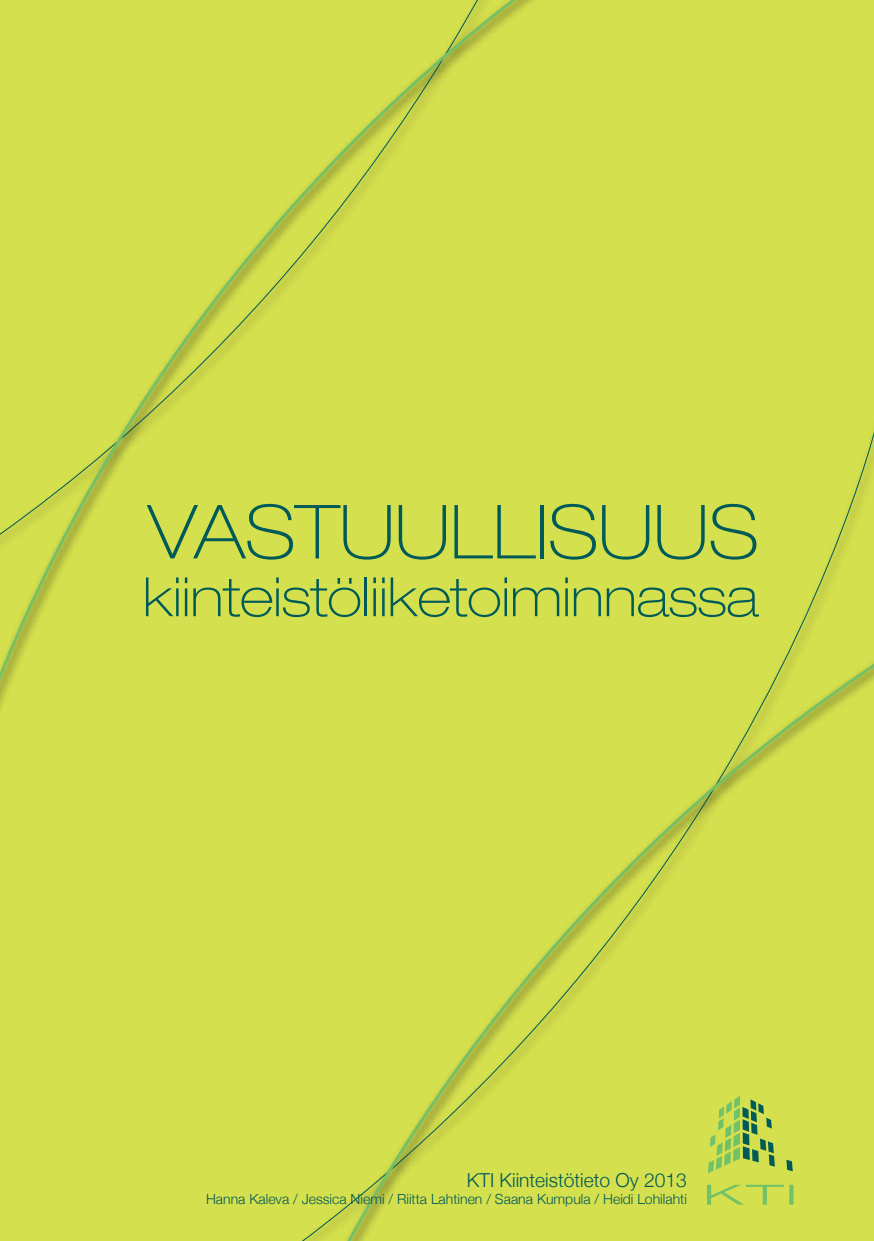
<style>
.page{position:relative;width:874px;height:1241px;background:#fff}
.page>*{position:absolute;margin:0;border:0;box-sizing:border-box;transform-origin:0 0}
.t1{font:100 expanded 74.73px "Helvetica Neue";color:#005a58}
.t2{font:100 expanded 54.25px "Helvetica Neue";letter-spacing:-.005em;color:#005a58}
.t3{font:300 19.25px "Helvetica Neue";color:#005a58}
.t4{font:300 14px "Helvetica Neue";color:#005a58}
</style>
<div class="page">
<div style="left:0;top:834px;width:220px;height:406px;background:#d5e04e"></div>
<div style="left:220px;top:834px;width:653px;height:406px;background:#d5e04e"></div>
<div style="left:0;top:0;width:873px;height:824px;background:#d5e04e"></div>
<svg style="left:707px;top:1095px;width:67px;height:78px;background:#a6c753"></svg>
<svg style="left:786px;top:1159px;width:6px;height:12px"></svg>
<svg style="left:706px;top:1184px;width:87px;height:20px;background:#bbd854"></svg>
<h1 class="t1" style="left:147px;top:487px;width:612px">Vastuullisuus</h1>
<h2 class="t2" style="left:143px;top:564px;width:617px">kiinteistöliiketoiminnassa</h2>
<h3 class="t3" style="left:466px;top:1167px;width:221px">KTI Kiinteistötieto Oy 2013</h3>
<p class="t4" style="left:206px;top:1190px;width:482px">Hanna Kaleva / Jessica Niemi / Riitta Lahtinen / Saana Kumpula / Heidi Lohilahti</p>
</div>
